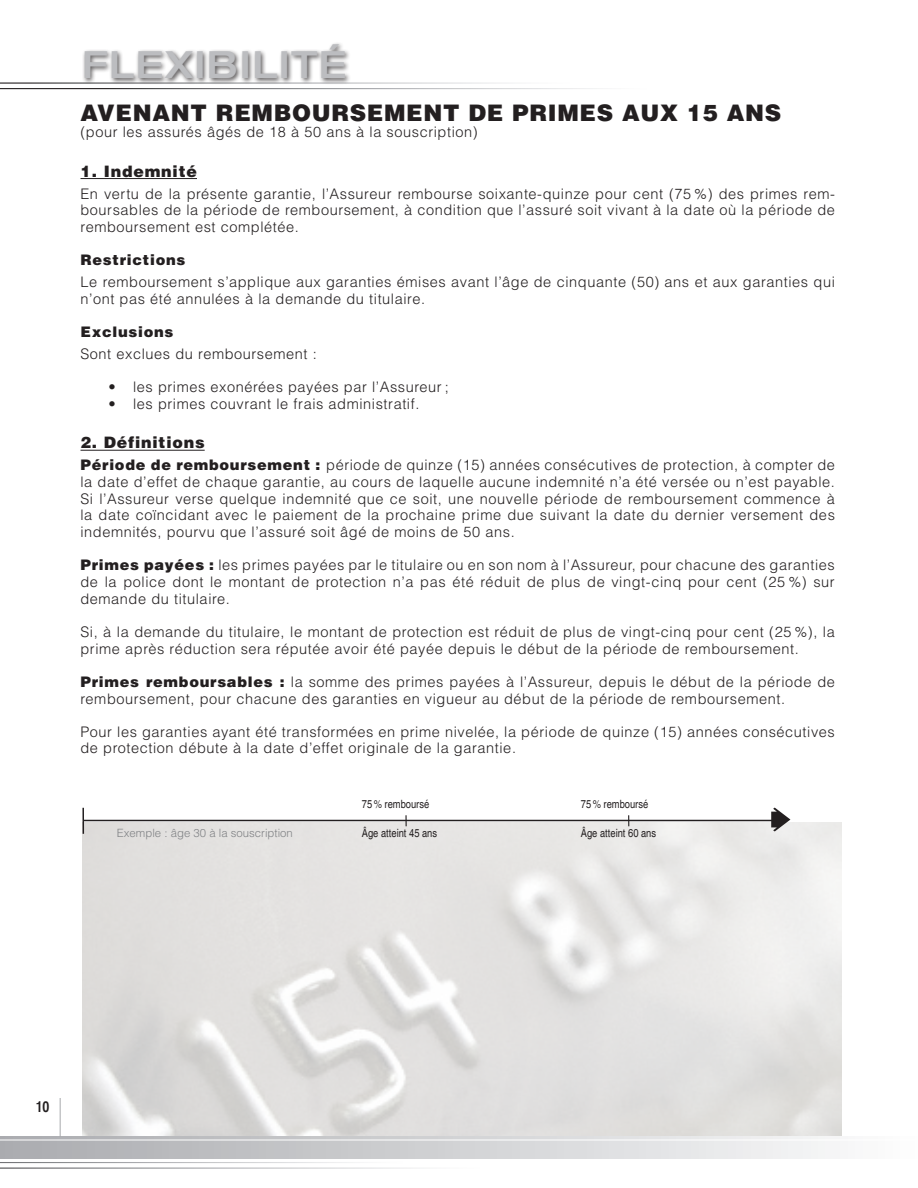
<style>
.page{position:relative;width:918px;height:1188px;background:#fff}
.page>*{position:absolute;margin:0;border:0;box-sizing:border-box;transform-origin:0 0}
.t1{font:500 expanded 37.5px "Helvetica Neue LT Std";letter-spacing:.04em;color:#bcbdc0}
.t2{font:900 22.8px "Helvetica LT Std";letter-spacing:.03em;color:#231f20}
.t3{font:900 15.75px "Helvetica LT Std";letter-spacing:.05em;color:#231f20}
.t4{font:700 condensed 15px "Helvetica";color:#231f20}
.t5{font:300 14.55px/16.6px "Helvetica LT Std";letter-spacing:.04em;color:#231f20}
.t6{font:900 14.55px "Helvetica LT Std";letter-spacing:.05em;color:#231f20}
.t7{font:condensed 11.4px "Helvetica";color:#231f20}
.t8{font:300 11.4px "Helvetica LT Std";color:#808285}
.s1{font-weight:900}
</style>
<div class="page">
<svg style="left:0;top:1137px;width:825px;height:21px;background:#cfd0d2"></svg>
<hr style="left:0;top:1140px;width:918px;height:1px;background:#fff">
<hr style="left:60px;top:1098px;width:1px;height:39px;background:#a8a9ad">
<hr style="left:81px;top:178px;width:116px;height:1px;background:#231f20">
<hr style="left:81px;top:450px;width:124px;height:1px;background:#231f20">
<hr style="left:83px;top:820px;width:701px;height:1px;background:#231f20">
<hr style="left:82px;top:808px;width:2px;height:26px;background:#231f20">
<svg style="left:771px;top:808px;width:19px;height:23px"></svg>
<svg style="left:405px;top:815px;width:2px;height:11px"></svg>
<div style="left:82px;top:41px;width:270px;height:44px;background:#231f20;opacity:.75"></div>
<h1 class="t1" style="left:82px;top:41px;width:266px">FLEXIBILITÉ</h1>
<h2 class="t2" style="left:81px;top:98px;width:702px">AVENANT REMBOURSEMENT DE PRIMES AUX 15 ANS</h2>
<p class="t5" style="left:81px;top:124px;width:399px">(pour les assurés âgés de 18 à 50 ans à la souscription)</p>
<p class="t3" style="left:81px;top:161px;width:118px">1. Indemnité</p>
<p class="t5" style="left:81px;top:185px;width:756px;text-align:justify">En vertu de la présente garantie, l’Assureur rembourse soixante-quinze pour cent (75 %) des primes rem&shy;boursables de la période de remboursement, à condition que l’assuré soit vivant à la date où la période de remboursement est complétée.</p>
<p class="t6" style="left:81px;top:251px;width:106px">Restrictions</p>
<p class="t5" style="left:81px;top:274px;width:756px">Le remboursement s’applique aux garanties émises avant l’âge de cinquante (50) ans et aux garanties qui n’ont pas été annulées à la demande du titulaire.</p>
<p class="t6" style="left:81px;top:322px;width:95px">Exclusions</p>
<p class="t5" style="left:81px;top:345px;width:238px">Sont exclues du remboursement :</p>
<p class="t5" style="left:109px;top:379px;width:342px">• les primes exonérées payées par l’Assureur ;</p>
<p class="t5" style="left:109px;top:395px;width:312px">• les primes couvrant le frais administratif.</p>
<p class="t3" style="left:81px;top:433px;width:126px">2. Définitions</p>
<p class="t5" style="left:81px;top:457px;width:756px;text-align:justify"><span class="s1">Période de remboursement :</span> période de quinze (15) années consécutives de protection, à compter de la date d’effet de chaque garantie, au cours de laquelle aucune indemnité n’a été versée ou n’est payable.<br>Si l’Assureur verse quelque indemnité que ce soit, une nouvelle période de remboursement commence à la date coïncidant avec le paiement de la prochaine prime due suivant la date du dernier versement des indemnités, pourvu que l’assuré soit âgé de moins de 50 ans.</p>
<p class="t5" style="left:80px;top:557px;width:756px;text-align:justify"><span class="s1">Primes payées :</span> les primes payées par le titulaire ou en son nom à l’Assureur, pour chacune des garanties de la police dont le montant de protection n’a pas été réduit de plus de vingt-cinq pour cent (25 %) sur demande du titulaire.</p>
<p class="t5" style="left:80px;top:623px;width:756px">Si, à la demande du titulaire, le montant de protection est réduit de plus de vingt-cinq pour cent (25 %), la prime après réduction sera réputée avoir été payée depuis le début de la période de remboursement.</p>
<p class="t5" style="left:80px;top:673px;width:756px"><span class="s1">Primes remboursables :</span> la somme des primes payées à l’Assureur, depuis le début de la période de remboursement, pour chacune des garanties en vigueur au début de la période de remboursement.</p>
<p class="t5" style="left:80px;top:723px;width:756px">Pour les garanties ayant été transformées en prime nivelée, la période de quinze (15) années consécutives de protection débute à la date d’effet originale de la garantie.</p>
<p class="t8" style="left:117px;top:825px;width:178px">Exemple : âge 30 à la souscription</p>
<p class="t7" style="left:362px;top:798px;width:69px">75% remboursé</p>
<p class="t7" style="left:581px;top:798px;width:69px">75% remboursé</p>
<p class="t7" style="left:362px;top:826px;width:77px">Âge atteint 45 ans</p>
<p class="t7" style="left:581px;top:826px;width:77px">Âge atteint 60 ans</p>
<p class="t4" style="left:36px;top:1098px;width:15px">10</p>
</div>
